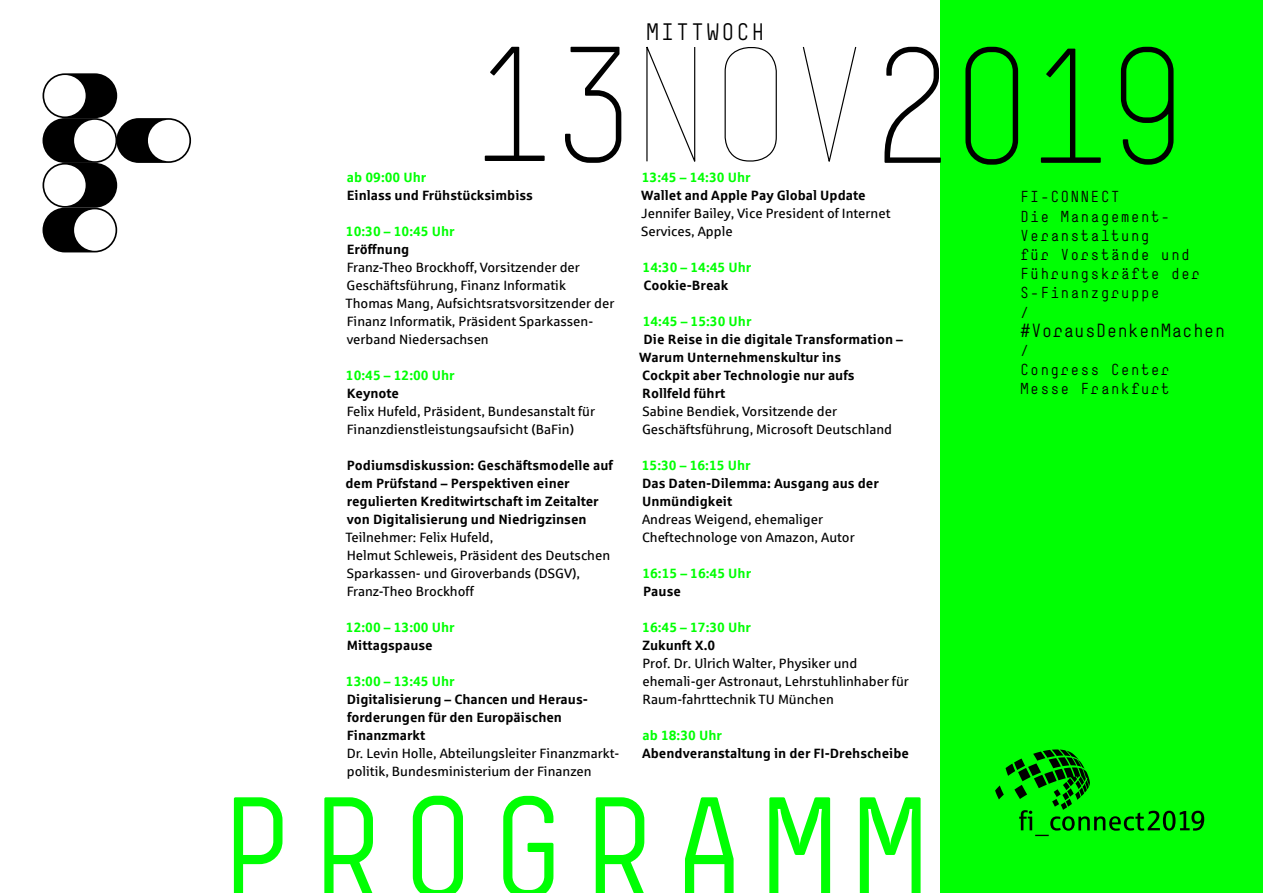
<style>
.page{position:relative;width:1263px;height:893px;background:#fff}
.page>*{position:absolute;margin:0;border:0;box-sizing:border-box;transform-origin:0 0}
.t1{font:135px "Simple";letter-spacing:.12em;color:#00ff03}
.t2{font:22.5px "Simple";letter-spacing:.12em;color:#000}
.t3{font:18px "Simple";letter-spacing:.05em;color:#000}
.t4{font:15px/19.2px "Simple";letter-spacing:.12em;color:#000}
.t5{font:13.5px/18px "Sparkasse Rg";color:#000}
.t6{font:700 13.5px/18px "Sparkasse Rg";color:#000}
.t7{font:700 13.5px "Sparkasse Rg";color:#00ff03}
</style>
<div class="page">
<div style="left:941px;top:0;width:322px;height:893px;background:#00ff03"></div>
<svg style="left:995px;top:749px;width:209px;height:87px"></svg>
<svg style="left:485px;top:47px;width:136px;height:116px"></svg>
<svg style="left:646px;top:46px;width:50px;height:116px"></svg>
<div style="left:724px;top:47px;width:53px;height:115px;border:1px solid #000;border-radius:24px"></div>
<svg style="left:802px;top:46px;width:55px;height:116px"></svg>
<svg style="left:884px;top:47px;width:289px;height:118px"></svg>
<div style="left:116px;top:118px;width:75px;height:45px;background:#000;border-radius:22px"></div>
<div style="left:148px;top:120px;width:41px;height:41px;background:#fff;border-radius:50%"></div>
<div style="left:43px;top:73px;width:74px;height:45px;background:#000;border-radius:22px"></div>
<div style="left:44px;top:75px;width:42px;height:41px;background:#fff;border-radius:50%"></div>
<div style="left:43px;top:163px;width:74px;height:45px;background:#000;border-radius:22px"></div>
<div style="left:44px;top:165px;width:42px;height:41px;background:#fff;border-radius:50%"></div>
<div style="left:43px;top:118px;width:74px;height:45px;background:#000;border-radius:22px"></div>
<div style="left:74px;top:120px;width:42px;height:41px;background:#fff;border-radius:50%"></div>
<div style="left:43px;top:208px;width:74px;height:44px;background:#000;border-radius:22px"></div>
<div style="left:74px;top:209px;width:42px;height:42px;background:#fff;border-radius:50%"></div>
<h2 class="t2" style="left:646px;top:18px;width:119px">MITTWOCH</h2>
<p class="t7" style="left:347px;top:169px;width:81px">ab 09:00 Uhr</p>
<p class="t6" style="left:347px;top:186px;width:188px">Einlass und Frühstücksimbiss</p>
<p class="t7" style="left:346px;top:223px;width:110px">10:30 – 10:45 Uhr</p>
<p class="t6" style="left:347px;top:240px;width:64px">Eröffnung</p>
<p class="t5" style="left:345px;top:258px;width:270px">Franz-Theo Brockhoff, Vorsitzender der Geschäftsführung, Finanz Informatik Thomas Mang, Aufsichtsratsvorsitzender der Finanz Informatik, Präsident Sparkassen&shy;verband Niedersachsen</p>
<p class="t7" style="left:346px;top:367px;width:110px">10:45 – 12:00 Uhr</p>
<p class="t6" style="left:347px;top:384px;width:54px">Keynote</p>
<p class="t5" style="left:347px;top:402px;width:250px">Felix Hufeld, Präsident, Bundesanstalt für<br>Finanzdienstleistungsaufsicht (BaFin)</p>
<p class="t6" style="left:345px;top:456px;width:269px">Podiumsdiskussion: Geschäftsmodelle auf dem Prüfstand – Perspektiven einer regulier ten Kreditwirtschaft im Zeitalter von Digitalisierung und Niedrigzinsen</p>
<p class="t5" style="left:345px;top:528px;width:266px">Teilnehmer: Felix Hufeld,<br>Helmut Schleweis, Präsident des Deutschen Sparkassen- und Giroverbands (DSGV), Franz-Theo Brockhoff</p>
<p class="t7" style="left:346px;top:619px;width:110px">12:00 – 13:00 Uhr</p>
<p class="t6" style="left:347px;top:636px;width:87px">Mittagspause</p>
<p class="t7" style="left:346px;top:673px;width:110px">13:00 – 13:45 Uhr</p>
<p class="t6" style="left:347px;top:690px;width:243px">Digitalisierung – Chancen und Heraus&shy;forderungen für den Europäischen<br>Finanzmarkt</p>
<p class="t5" style="left:347px;top:744px;width:274px">Dr. Levin Holle, Abteilungsleiter Finanzmarkt&shy;politik, Bundesministerium der Finanzen</p>
<p class="t7" style="left:642px;top:169px;width:110px">13:45 – 14:30 Uhr</p>
<p class="t6" style="left:641px;top:186px;width:226px">Wallet and Apple Pay Global Update</p>
<p class="t5" style="left:641px;top:204px;width:251px">Jennifer Bailey, Vice President of Internet<br>Services, Apple</p>
<p class="t7" style="left:643px;top:259px;width:110px">14:30 – 14:45 Uhr</p>
<p class="t6" style="left:643px;top:276px;width:86px">Cookie-Break</p>
<p class="t7" style="left:643px;top:313px;width:110px">14:45 – 15:30 Uhr</p>
<p class="t6" style="left:639px;top:330px;width:265px;text-indent:4px">Die Reise in die digitale Transformation –<br>Warum Unternehmenskultur ins<br>Cockpit aber Technologie nur aufs<br>Rollfeld führt</p>
<p class="t5" style="left:642px;top:402px;width:251px">Sabine Bendiek, Vorsitzende der<br>Geschäftsführung, Microsoft Deutschland</p>
<p class="t7" style="left:642px;top:457px;width:110px">15:30 – 16:15 Uhr</p>
<p class="t6" style="left:642px;top:474px;width:238px">Das Daten-Dilemma: Ausgang aus der<br>Unmündigkeit</p>
<p class="t5" style="left:642px;top:510px;width:214px">Andreas Weigend, ehemaliger<br>Cheftechnologe von Amazon, Autor</p>
<p class="t7" style="left:642px;top:565px;width:110px">16:15 – 16:45 Uhr</p>
<p class="t6" style="left:643px;top:582px;width:39px">Pause</p>
<p class="t7" style="left:642px;top:619px;width:110px">16:45 – 17:30 Uhr</p>
<p class="t6" style="left:642px;top:636px;width:74px">Zukunft X.0</p>
<p class="t5" style="left:642px;top:654px;width:268px">Prof. Dr. Ulrich Walter, Physiker und ehemali-ger Astronaut, Lehrstuhlinhaber für<br>Raum-fahrttechnik TU München</p>
<p class="t7" style="left:642px;top:727px;width:81px">ab 18:30 Uhr</p>
<p class="t6" style="left:642px;top:744px;width:268px">Abendveranstaltung in der FI-Drehscheibe</p>
<h1 class="t1" style="left:220px;top:768px;width:709px">PROGRAMM</h1>
<p class="t4" style="left:1020px;top:187px;width:181px">FI-CONNECT<br>Die Management-<br>Veranstaltung<br>für Vorstände und<br>Führungskräfte der<br>S-Finanzgruppe<br>/</p>
<h3 class="t3" style="left:1020px;top:320px;width:206px">#VorausDenkenMachen</h3>
<p class="t4" style="left:1020px;top:341px;width:150px">/<br>Congress Center<br>Messe Frankfurt</p>
</div>
